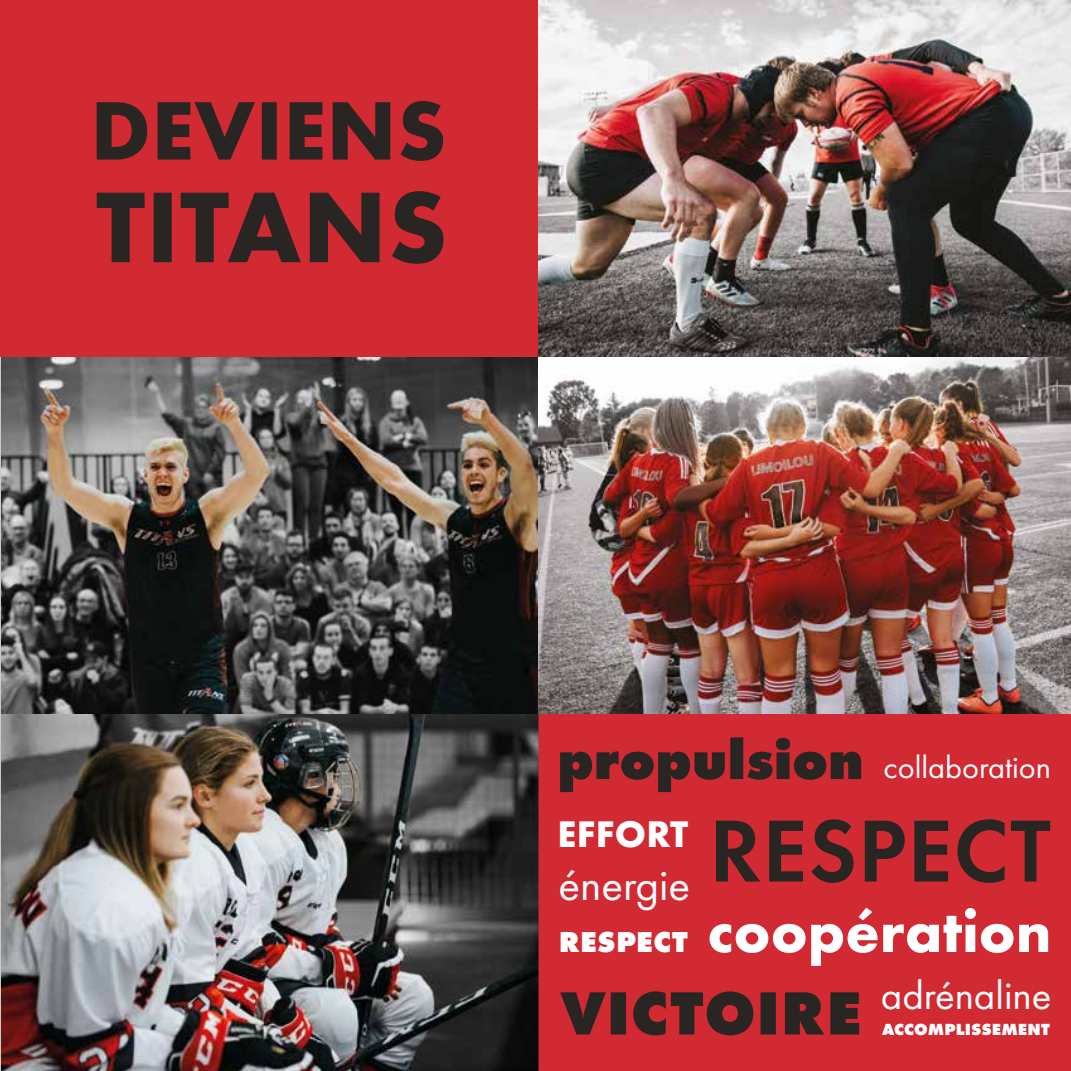
<style>
.page{position:relative;width:1071px;height:1071px;background:#fff}
.page>*{position:absolute;margin:0;border:0;box-sizing:border-box;transform-origin:0 0}
.t1{font:700 60.9px "Futura PT";color:#fff}
.t2{font:45.15px "Futura PT";color:#fff}
.t3{font:41.12px "Futura PT";color:#fff}
.t4{font:700 38.5px "Futura PT";letter-spacing:.01em;color:#fff}
.t5{font:32.38px "Futura PT";color:#fff}
.t6{font:800 29.93px "Futura PT";letter-spacing:.01em;color:#fff}
.t7{font:800 16.8px "Futura PT";letter-spacing:.01em;color:#fff}
</style>
<div class="page">
<img style="left:0;top:357px;width:1px;height:714px">
<svg style="left:0;top:0;width:538px;height:357px;background:#bb2930"></svg>
<img style="left:2px;top:357px;width:536px;height:714px">
<img style="left:539px;top:357px;width:532px;height:357px">
<div style="left:539px;top:0;width:532px;height:357px;background:#000;opacity:.75"></div>
<svg style="left:539px;top:714px;width:532px;height:357px;background:#bb2930"></svg>
<h3 class="t4" style="left:558px;top:810px;width:132px">EFFORT</h3>
<h2 class="t2" style="left:559px;top:858px;width:133px">énergie</h2>
<h3 class="t6" style="left:559px;top:923px;width:130px">RESPECT</h3>
<h3 class="t5" style="left:884px;top:748px;width:169px">collaboration</h3>
<h1 class="t1" style="left:707px;top:892px;width:346px">coopération</h1>
<h3 class="t3" style="left:881px;top:971px;width:172px">adrénaline</h3>
<p class="t7" style="left:882px;top:1018px;width:169px">ACCOMPLISSEMENT</p>
</div>
